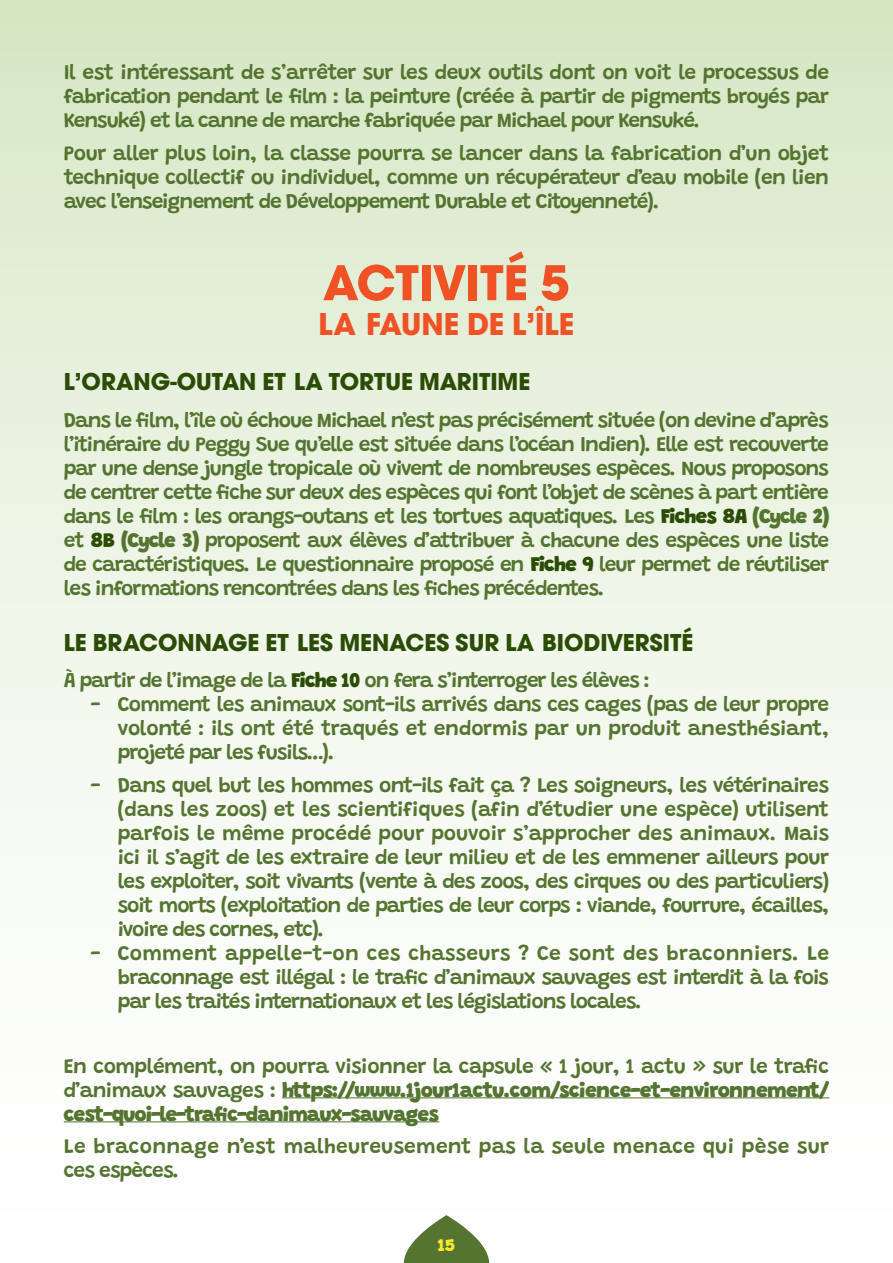
<style>
.page{position:relative;width:893px;height:1263px;background:#fff}
.page>*{position:absolute;margin:0;border:0;box-sizing:border-box;transform-origin:0 0}
.t1{font:700 52.5px "Avant Garde Md ITC";color:#ef5224}
.t2{font:700 33px "Avant Garde Md ITC";color:#ef5224}
.t3{font:700 25.5px "Avant Garde Md ITC";color:#2b4c05}
.t4{font:600 21px/24px "Grandstander";letter-spacing:-.05em;color:#547430;text-align:justify}
.t5{font:900 21px/24px "Grandstander";letter-spacing:-.05em;color:#547430;text-align:justify}
.t6{font:600 21px/24px "Grandstander";letter-spacing:.005em;color:#547430}
.t7{font:900 18px "Grandstander";color:#ffe631}
.s1{font-weight:900;color:#2b4c05}
.s2{font-weight:900}
.s3{font-weight:600}
</style>
<div class="page">
<div style="left:0;top:0;width:893px;height:1263px;background:linear-gradient(to bottom,#d9e8c8,#fff)"></div>
<hr style="left:282px;top:1097px;width:547px;height:1px;background:#547430">
<hr style="left:64px;top:1121px;width:375px;height:1px;background:#547430">
<svg style="left:404px;top:1215px;width:85px;height:48px"></svg>
<p class="t4" style="left:64px;top:59px;width:767px">Il est intéressant de s’arrêter sur les deux outils dont on voit le processus de fabrication pendant le film : la peinture (créée à partir de pigments broyés par Kensuké) et la canne de marche fabriquée par Michael pour Kensuké.</p>
<p class="t4" style="left:64px;top:139px;width:767px">Pour aller plus loin, la classe pourra se lancer dans la fabrication d’un objet technique collectif ou individuel, comme un récupérateur d’eau mobile (en lien avec l’enseignement de Développement Durable et Citoyenneté).</p>
<h1 class="t1" style="left:323px;top:251px;width:248px">ACTIVITÉ 5</h1>
<h2 class="t2" style="left:318px;top:304px;width:257px">LA FAUNE DE L’ÎLE</h2>
<p class="t3" style="left:64px;top:366px;width:468px">L’ORANG-OUTAN ET LA TORTUE MARITIME</p>
<p class="t4" style="left:64px;top:406px;width:767px">Dans le film, l’île où échoue Michael n’est pas précisément située (on devine d’après l’itinéraire du Peggy Sue qu’elle est située dans l’océan Indien). Elle est recouverte par une dense jungle tropicale où vivent de nombreuses espèces. Nous proposons de centrer cette fiche sur deux des espèces qui font l’objet de scènes à part entière dans le film : les orangs-outans et les tortues aquatiques. Les <span class="s1">Fiches 8A</span> <span class="s2">(Cycle 2) </span>et <span class="s1">8B</span> <span class="s2">(Cycle 3)</span> proposent aux élèves d’attribuer à chacune des espèces une liste de caractéristiques. Le questionnaire proposé en <span class="s1">Fiche 9</span> leur permet de réutiliser les informations rencontrées dans les fiches précédentes.</p>
<p class="t3" style="left:64px;top:626px;width:631px">LE BRACONNAGE ET LES MENACES SUR LA BIODIVERSITÉ</p>
<p class="t4" style="left:64px;top:667px;width:588px">À partir de l’image de la <span class="s1">Fiche 10</span> on fera s’interroger les élèves :</p>
<p class="t4" style="left:118px;top:691px;width:713px;text-indent:-27px">- Comment les animaux sont-ils arrivés dans ces cages (pas de leur propre volonté : ils ont été traqués et endormis par un produit anesthésiant, projeté par les fusils…).</p>
<p class="t4" style="left:118px;top:771px;width:713px;text-indent:-27px">- Dans quel but les hommes ont-ils fait ça ? Les soigneurs, les vétérinaires (dans les zoos) et les scientifiques (afin d’étudier une espèce) utilisent parfois le même procédé pour pouvoir s’approcher des animaux. Mais ici il s’agit de les extraire de leur milieu et de les emmener ailleurs pour les exploiter, soit vivants (vente à des zoos, des cirques ou des particuliers) soit morts (exploitation de parties de leur corps : viande, fourrure, écailles, ivoire des cornes, etc).</p>
<p class="t4" style="left:118px;top:939px;width:713px;text-indent:-27px">- Comment appelle-t-on ces chasseurs ? Ce sont des braconniers. Le braconnage est illégal : le trafic d’animaux sauvages est interdit à la fois par les traités internationaux et les législations locales.</p>
<p class="t5" style="left:64px;top:1052px;width:767px"><span class="s3">En complément, on pourra visionner la capsule « 1 jour, 1 actu » sur le trafic d’animaux sauvages :</span> https://www.1jour1actu.com/science-et-environnement/ cest-quoi-le-trafic-danimaux-sauvages</p>
<p class="t6" style="left:64px;top:1133px;width:767px">Le braconnage n’est malheureusement pas la seule menace qui pèse sur ces espèces.</p>
<p class="t7" style="left:438px;top:1231px;width:19px">15</p>
</div>
